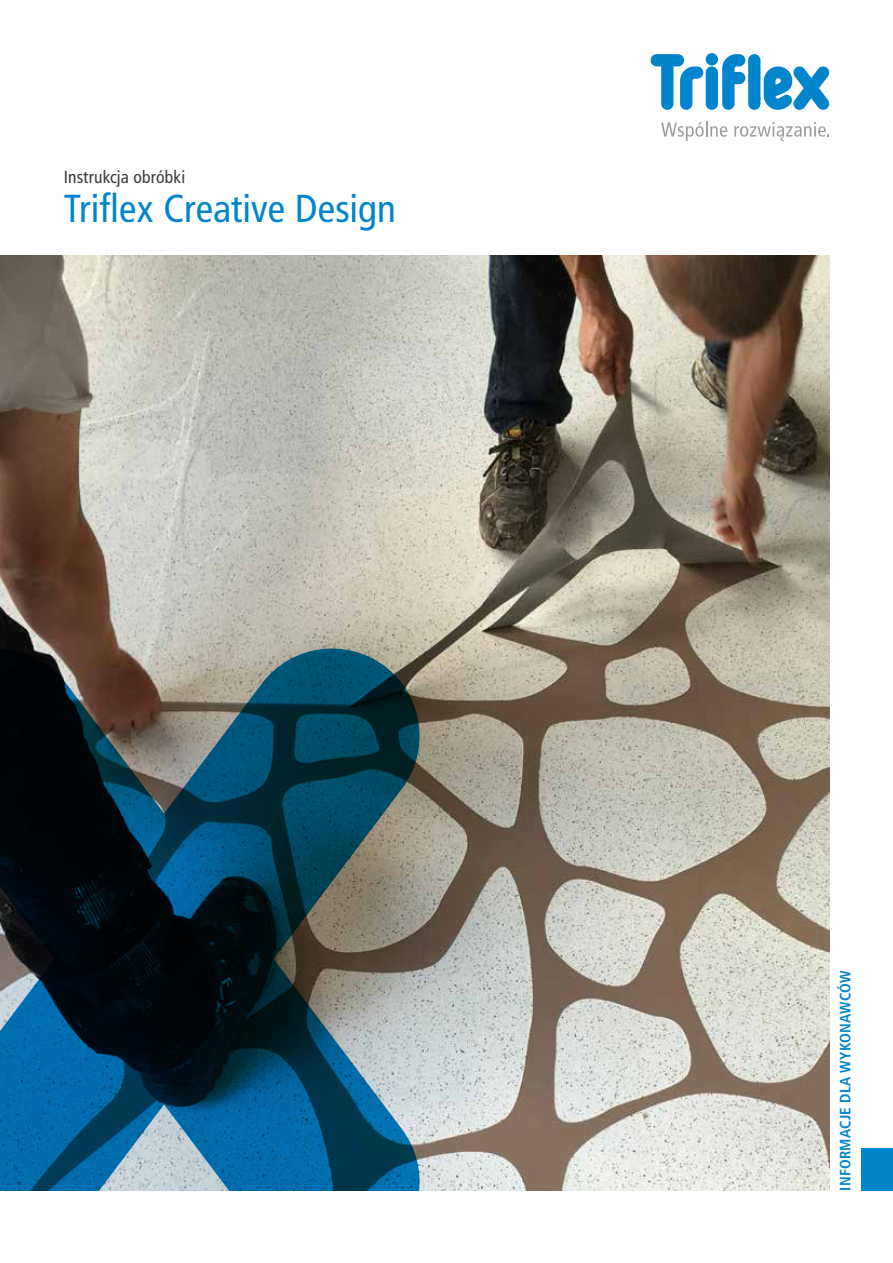
<style>
.page{position:relative;width:893px;height:1263px;background:#fff}
.page>*{position:absolute;margin:0;border:0;box-sizing:border-box;transform-origin:0 0}
.t1{font:condensed 39px "Frutiger LT Pro";color:#0085cd}
.t2{font:condensed 17.55px "Frutiger LT Pro";letter-spacing:.01em;color:#3b3b3a}
.t3{font:700 condensed 15px "Frutiger LT Pro";letter-spacing:.015em;color:#0085cd}
</style>
<div class="page">
<svg style="left:651px;top:54px;width:52px;height:56px"></svg>
<div style="left:706px;top:66px;width:12px;height:44px;background:#0085cd;border-radius:6px"></div>
<div style="left:706px;top:53px;width:12px;height:12px;background:#0085cd;border-radius:50%"></div>
<svg style="left:722px;top:54px;width:23px;height:56px"></svg>
<svg style="left:764px;top:66px;width:65px;height:44px"></svg>
<div style="left:748px;top:54px;width:12px;height:56px;background:#0085cd;border-radius:6px"></div>
<svg style="left:661px;top:121px;width:66px;height:20px"></svg>
<svg style="left:734px;top:122px;width:95px;height:19px"></svg>
<img style="left:0;top:255px;width:829px;height:936px">
<svg style="left:0;top:648px;width:420px;height:543px;background:#264a5a"></svg>
<div style="left:861px;top:1148px;width:32px;height:43px;background:#0085cd"></div>
<p class="t2" style="left:64px;top:167px;width:123px">Instrukcja obróbki</p>
<h1 class="t1" style="left:64px;top:186px;width:333px">Triflex Creative Design</h1>
<p class="t3" style="left:836px;top:1191px;width:222px;rotate:-90deg">INFORMACJE DLA WYKONAWCÓW</p>
</div>
